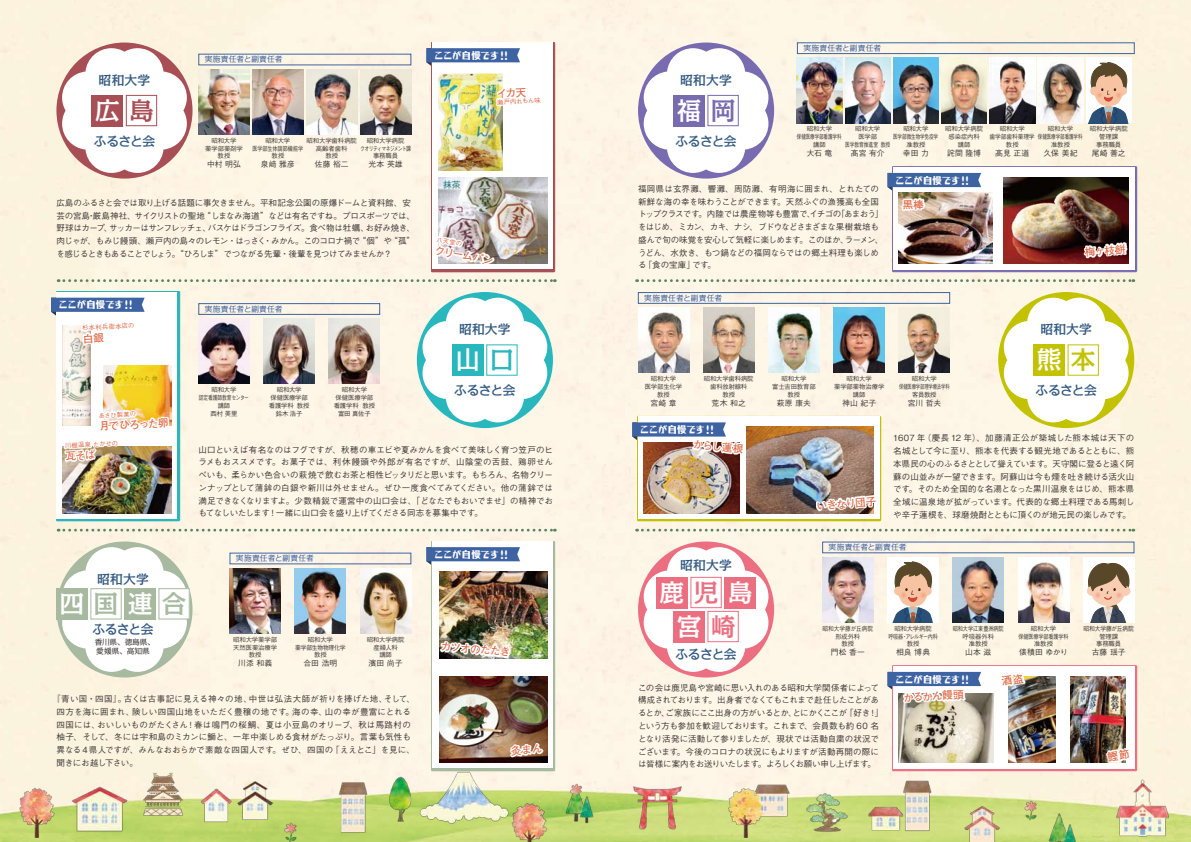
<style>
.page{position:relative;width:1191px;height:842px;background:#fff}
.page>*{position:absolute;margin:0;border:0;box-sizing:border-box;transform-origin:0 0}
.t1{font:500 24.8px/34px "Kakumin Pro";letter-spacing:.37em;color:#fff;text-align:center}
.t2{font:500 12.8px "Kakumin Pro";letter-spacing:-.02em;color:#335a81}
.t3{font:700 10.6px "Futo Go B101 Pro";color:#dd6b48}
.t4{font:9.2px "Showa Modern";color:#fff}
.t5{font:500 8.5px/12.8px "Gothic BBB Pro";letter-spacing:-.03em;color:#3f3b3a;text-align:justify}
.t6{font:500 8.5px/12.8px "Gothic BBB Pro";letter-spacing:.01em;color:#3f3b3a}
.t7{font:500 8.5px/12.8px "Gothic BBB Pro";letter-spacing:-.06em;color:#3f3b3a}
.t8{font:500 7.8px "Gothic BBB Pro";letter-spacing:.015em;color:#3f3b3a}
.t9{font:7.8px "Kakumin Pro";letter-spacing:.015em;color:#3e63a3}
.t10{font:7.8px/9.2px "Kakumin Pro";letter-spacing:-.025em;color:#3f3b3a}
.t11{font:500 6.4px/7.8px "Gothic BBB Pro";letter-spacing:-.02em;color:#3f3b3a;text-align:center}
.t12{font:500 6.4px "Gothic BBB Pro";color:#dd6b48}
.t13{font:500 6.4px/7.8px "Gothic BBB Pro";letter-spacing:-.09em;color:#3f3b3a;text-align:center}
.t14{font:500 6.4px/7.8px "Gothic BBB Pro";letter-spacing:-.02em;color:#3f3b3a;text-align:center;scale:.81 1}
.t15{font:500 6.4px/7.8px "Gothic BBB Pro";letter-spacing:-.02em;color:#3f3b3a;text-align:center;scale:.91 1}
.t16{font:500 6.4px/7.8px "Gothic BBB Pro";letter-spacing:-.02em;color:#3f3b3a;text-align:center;scale:.89 1}
.s1{color:#a84f55}
.s2{color:#796baf}
.s3{color:#28b7bc}
.s4{color:#c2c200}
.s5{color:#a7b99f}
.s6{color:#ec6e81}
</style>
<div class="page">
<img style="left:0;top:0;width:1191px;height:842px">
<svg style="left:84px;top:332px;width:20px;height:11px"></svg>
<svg style="left:66px;top:449px;width:30px;height:12px"></svg>
<svg style="left:887px;top:173px;width:94px;height:37px"></svg>
<svg style="left:511px;top:744px;width:31px;height:12px"></svg>
<svg style="left:1107px;top:749px;width:22px;height:13px"></svg>
<svg style="left:497px;top:87px;width:29px;height:11px"></svg>
<svg style="left:1001px;top:673px;width:22px;height:13px"></svg>
<h2 class="t2" style="left:99px;top:70px;width:53px">昭和大学</h2>
<h1 class="t1" style="left:95px;top:91px;width:60px">広<span class="s1">島</span></h1>
<p class="t9" style="left:205px;top:53px;width:80px">実施責任者と副責任者</p>
<p class="t4" style="left:434px;top:51px;width:76px">ここが自慢です!!</p>
<p class="t12" style="left:497px;top:97px;width:45px;rotate:-3deg">瀬戸内れもん味</p>
<h2 class="t2" style="left:680px;top:70px;width:53px">昭和大学</h2>
<h1 class="t1" style="left:676px;top:91px;width:60px">福<span class="s2">岡</span></h1>
<p class="t9" style="left:803px;top:42px;width:80px">実施責任者と副責任者</p>
<h2 class="t2" style="left:94px;top:131px;width:63px">ふるさと会</h2>
<p class="t11" style="left:205px;top:136px;width:39px">昭和大学<br>薬学部薬剤学教授</p>
<p class="t8" style="left:207px;top:158px;width:35px">中村 明弘</p>
<p class="t11" style="left:252px;top:136px;width:52px">昭和大学<br>医学部生体調節機能学教授</p>
<p class="t8" style="left:261px;top:158px;width:36px">泉﨑 雅彦</p>
<p class="t11" style="left:306px;top:136px;width:52px">昭和大学歯科病院高齢者歯科<br>教授</p>
<p class="t8" style="left:315px;top:158px;width:35px">佐藤 裕二</p>
<p class="t13" style="left:360px;top:136px;width:52px">昭和大学病院<br>クオリティマネジメント課事務職員</p>
<p class="t8" style="left:368px;top:158px;width:36px">光本 英雄</p>
<h2 class="t2" style="left:675px;top:131px;width:63px">ふるさと会</h2>
<p class="t11" style="left:797px;top:124px;width:46px">昭和大学<br>保健医療学部看護学科講師</p>
<p class="t8" style="left:806px;top:147px;width:27px">大石 竜</p>
<p class="t11" style="left:845px;top:124px;width:47px">昭和大学<br>医学部<br>医学教育推進室 教授</p>
<p class="t8" style="left:850px;top:147px;width:35px">髙宮 有介</p>
<p class="t11" style="left:893px;top:124px;width:46px">昭和大学<br>医学部微生物学免疫学准教授</p>
<p class="t8" style="left:903px;top:147px;width:27px">幸田 力</p>
<p class="t11" style="left:945px;top:124px;width:39px">昭和大学病院感染症内科講師</p>
<p class="t8" style="left:947px;top:147px;width:35px">詫間 隆博</p>
<p class="t11" style="left:989px;top:124px;width:47px">昭和大学<br>歯学部歯科薬理学教授</p>
<p class="t8" style="left:995px;top:147px;width:36px">髙見 正道</p>
<p class="t11" style="left:1037px;top:124px;width:46px">昭和大学<br>保健医療学部看護学科准教授</p>
<p class="t8" style="left:1043px;top:147px;width:35px">久保 美紀</p>
<p class="t11" style="left:1089px;top:124px;width:39px">昭和大学病院管理課<br>事務職員</p>
<p class="t8" style="left:1091px;top:147px;width:35px">尾崎 善之</p>
<p class="t7" style="left:56px;top:195px;width:360px">広島のふるさと会では取り上げる話題に事欠きません。平和記念公園の原爆ドームと資料館、安芸の宮島・厳島神社、サイクリストの聖地“しまなみ海道”などは有名ですね。プロスポーツでは、野球はカープ、サッカーはサンフレッチェ、バスケはドラゴンフライズ。食べ物は牡蠣、お好み焼き、肉じゃが、もみじ饅頭、瀬戸内の島々のレモン・はっさく・みかん。このコロナ禍で“個”や“孤”を感じるときもあることでしょう。“ひろしま”でつながる先輩・後輩を見つけてみませんか？</p>
<p class="t12" style="left:437px;top:235px;width:27px;rotate:10deg">八天堂の</p>
<p class="t3" style="left:436px;top:242px;width:61px;rotate:10deg">クリームパン</p>
<p class="t5" style="left:638px;top:181px;width:247px;text-align:left">福岡県は玄界灘、響灘、周防灘、有明海に囲まれ、とれたての新鮮な海の幸を味わうことができます。天然ふぐの漁獲高も全国トップクラスです。内陸では農産物等も豊富で、イチゴの「あまおう」をはじめ、ミカン、カキ、ナシ、ブドウなどさまざまな果樹栽培も盛んで旬の味覚を安心して気軽に楽しめます。このほか、ラーメン、うどん、水炊き、もつ鍋などの福岡ならではの郷土料理も楽しめる「食の宝庫」です。</p>
<p class="t4" style="left:895px;top:175px;width:76px">ここが自慢です!!</p>
<p class="t3" style="left:1084px;top:244px;width:43px;rotate:-5deg">梅ヶ枝餅</p>
<p class="t4" style="left:59px;top:300px;width:76px">ここが自慢です!!</p>
<p class="t12" style="left:82px;top:323px;width:53px;rotate:-3deg">杉本利兵衛本店の</p>
<p class="t9" style="left:205px;top:303px;width:80px">実施責任者と副責任者</p>
<h2 class="t2" style="left:459px;top:319px;width:53px">昭和大学</h2>
<p class="t9" style="left:644px;top:292px;width:80px">実施責任者と副責任者</p>
<h2 class="t2" style="left:1040px;top:319px;width:53px">昭和大学</h2>
<h1 class="t1" style="left:455px;top:340px;width:60px">山<span class="s3">口</span></h1>
<h1 class="t1" style="left:1036px;top:340px;width:60px">熊<span class="s4">本</span></h1>
<p class="t11" style="left:645px;top:374px;width:39px">昭和大学<br>医学部生化学教授</p>
<p class="t8" style="left:650px;top:397px;width:28px">宮崎 章</p>
<p class="t11" style="left:704px;top:374px;width:51px">昭和大学歯科病院歯科放射線科<br>教授</p>
<p class="t8" style="left:711px;top:397px;width:36px">荒木 和之</p>
<p class="t11" style="left:772px;top:374px;width:45px">昭和大学<br>富士吉田教育部教授</p>
<p class="t8" style="left:777px;top:397px;width:36px">萩原 康夫</p>
<p class="t11" style="left:834px;top:374px;width:52px">昭和大学<br>薬学部薬物治療学講師</p>
<p class="t8" style="left:842px;top:397px;width:36px">神山 紀子</p>
<p class="t11" style="left:899px;top:374px;width:52px">昭和大学<br>保健医療学部理学療法学科客員教授</p>
<p class="t8" style="left:907px;top:397px;width:35px">宮川 哲夫</p>
<h2 class="t2" style="left:454px;top:380px;width:63px">ふるさと会</h2>
<h2 class="t2" style="left:1035px;top:380px;width:63px">ふるさと会</h2>
<p class="t11" style="left:199px;top:385px;width:52px">昭和大学<br>認定看護師教育センター講師<br>西村 美里</p>
<p class="t11" style="left:269px;top:385px;width:42px">昭和大学<br>保健医療学部看護学科 教授鈴木 浩子</p>
<p class="t11" style="left:334px;top:385px;width:43px">昭和大学<br>保健医療学部看護学科 教授富田 真佐子</p>
<p class="t12" style="left:98px;top:411px;width:39px;rotate:-3deg">あさひ製菓の</p>
<p class="t3" style="left:99px;top:418px;width:71px;rotate:-3deg">月でひろった卵</p>
<p class="t4" style="left:640px;top:425px;width:76px">ここが自慢です!!</p>
<p class="t3" style="left:694px;top:436px;width:52px;rotate:5deg">からし蓮根</p>
<p class="t12" style="left:65px;top:441px;width:55px;rotate:-3deg">川棚温泉 たかせの</p>
<p class="t5" style="left:893px;top:431px;width:242px">1607 年（慶長 12 年）、加藤清正公が築城した熊本城は天下の名城として今に至り、熊本を代表する観光地であるとともに、熊本県民の心のふるさととして聳えています。天守閣に登ると遠く阿蘇の山並みが一望できます。阿蘇山は今も煙を吐き続ける活火山です。そのため全国的な名湯となった黒川温泉をはじめ、熊本県全域に温泉地が拡がっています。代表的な郷土料理である馬刺しや辛子蓮根を、球磨焼酎とともに頂くのが地元民の楽しみです。</p>
<p class="t5" style="left:198px;top:442px;width:356px">山口といえば有名なのはフグですが、秋穂の車エビや夏みかんを食べて美味しく育つ笠戸のヒラメもおススメです。お菓子では、利休饅頭や外郎が有名ですが、山陰堂の舌鼓、鶏卵せんべいも、柔らかい色合いの萩焼で飲むお茶と相性ピッタリだと思います。もちろん、名物クリーンナップとして蒲鉾の白銀や新川は外せません。ぜひ一度食べてみてください。他の蒲鉾では満足できなくなりますよ。少数精鋭で運営中の山口会は、「どなたでもおいでませ」の精神でおもてなしいたします！一緒に山口会を盛り上げてくださる同志を募集中です。</p>
<p class="t3" style="left:816px;top:498px;width:61px;rotate:-5deg">いきなり団子</p>
<h2 class="t2" style="left:97px;top:569px;width:53px">昭和大学</h2>
<h2 class="t2" style="left:92px;top:618px;width:63px">ふるさと会</h2>
<h1 class="t1" style="left:60px;top:584px;width:128px">四<span class="s5">国</span>連<span class="s5">合</span></h1>
<p class="t10" style="left:95px;top:636px;width:62px">香川県、徳島県、愛媛県、高知県</p>
<p class="t9" style="left:236px;top:552px;width:80px">実施責任者と副責任者</p>
<p class="t11" style="left:233px;top:635px;width:46px">昭和大学薬学部天然医薬治療学教授</p>
<p class="t8" style="left:238px;top:657px;width:35px">川添 和義</p>
<p class="t11" style="left:295px;top:635px;width:52px">昭和大学<br>薬学部生物物理化学教授</p>
<p class="t8" style="left:303px;top:657px;width:35px">合田 浩明</p>
<p class="t11" style="left:367px;top:635px;width:39px">昭和大学病院産婦人科<br>講師</p>
<p class="t8" style="left:369px;top:657px;width:35px">濱田 尚子</p>
<p class="t6" style="left:56px;top:691px;width:360px;text-indent:-4px">『青い国・四国』。古くは古事記に見える神々の地、中世は弘法大師が祈りを捧げた地、そして、四方を海に囲まれ、険しい四国山地をいただく豊穣の地です。海の幸、山の幸が豊富にとれる四国には、おいしいものがたくさん！春は鳴門の桜鯛、夏は小豆島のオリーブ、秋は馬路村の柚子、そして、冬には宇和島のミカンに鰤と、一年中楽しめる食材がたっぷり。言葉も気性も異なる４県人ですが、みんなおおらかで素敵な四国人です。ぜひ、四国の「ええとこ」を見に、聞きにお越し下さい。</p>
<p class="t4" style="left:434px;top:550px;width:76px">ここが自慢です!!</p>
<p class="t3" style="left:441px;top:638px;width:72px;rotate:5deg">カツオのたたき</p>
<h2 class="t2" style="left:680px;top:555px;width:53px">昭和大学</h2>
<h1 class="t1" style="left:659px;top:573px;width:94px">鹿<span class="s6">児</span>島宮<span class="s6">崎</span></h1>
<h2 class="t2" style="left:675px;top:644px;width:63px">ふるさと会</h2>
<p class="t9" style="left:828px;top:541px;width:80px">実施責任者と副責任者</p>
<p class="t16" style="left:822px;top:624px;width:58px">昭和大学藤が丘病院形成外科<br>教授</p>
<p class="t8" style="left:830px;top:646px;width:36px">門松 香一</p>
<p class="t11" style="left:888px;top:624px;width:51px">昭和大学病院<br>呼吸器・アレルギー内科教授</p>
<p class="t8" style="left:896px;top:646px;width:36px">相良 博典</p>
<p class="t14" style="left:952px;top:624px;width:64px">昭和大学江東豊洲病院呼吸器外科<br>准教授</p>
<p class="t8" style="left:965px;top:646px;width:28px">山本 滋</p>
<p class="t5" style="left:638px;top:680px;width:247px;text-align:left">この会は鹿児島や宮崎に思い入れのある昭和大学関係者によって構成されております。出身者でなくてもこれまで赴任したことがあるとか、ご家族にここ出身の方がいるとか、とにかくここが「好き！」という方も参加を歓迎しております。これまで、会員数も約 60 名となり活発に活動して参りましたが、現状では活動自粛の状況でございます。今後のコロナの状況にもよりますが活動再開の際には皆様に案内をお送りいたします。よろしくお願い申し上げます。</p>
<p class="t4" style="left:895px;top:674px;width:76px">ここが自慢です!!</p>
<p class="t3" style="left:902px;top:689px;width:62px;rotate:-3deg">かるかん饅頭</p>
<p class="t11" style="left:1018px;top:624px;width:52px">昭和大学<br>保健医療学部看護学科准教授</p>
<p class="t8" style="left:1019px;top:646px;width:50px">俵積田 ゆかり</p>
<p class="t15" style="left:1083px;top:624px;width:57px">昭和大学藤が丘病院管理課<br>事務職員</p>
<p class="t8" style="left:1091px;top:646px;width:36px">古藤 瑶子</p>
</div>
